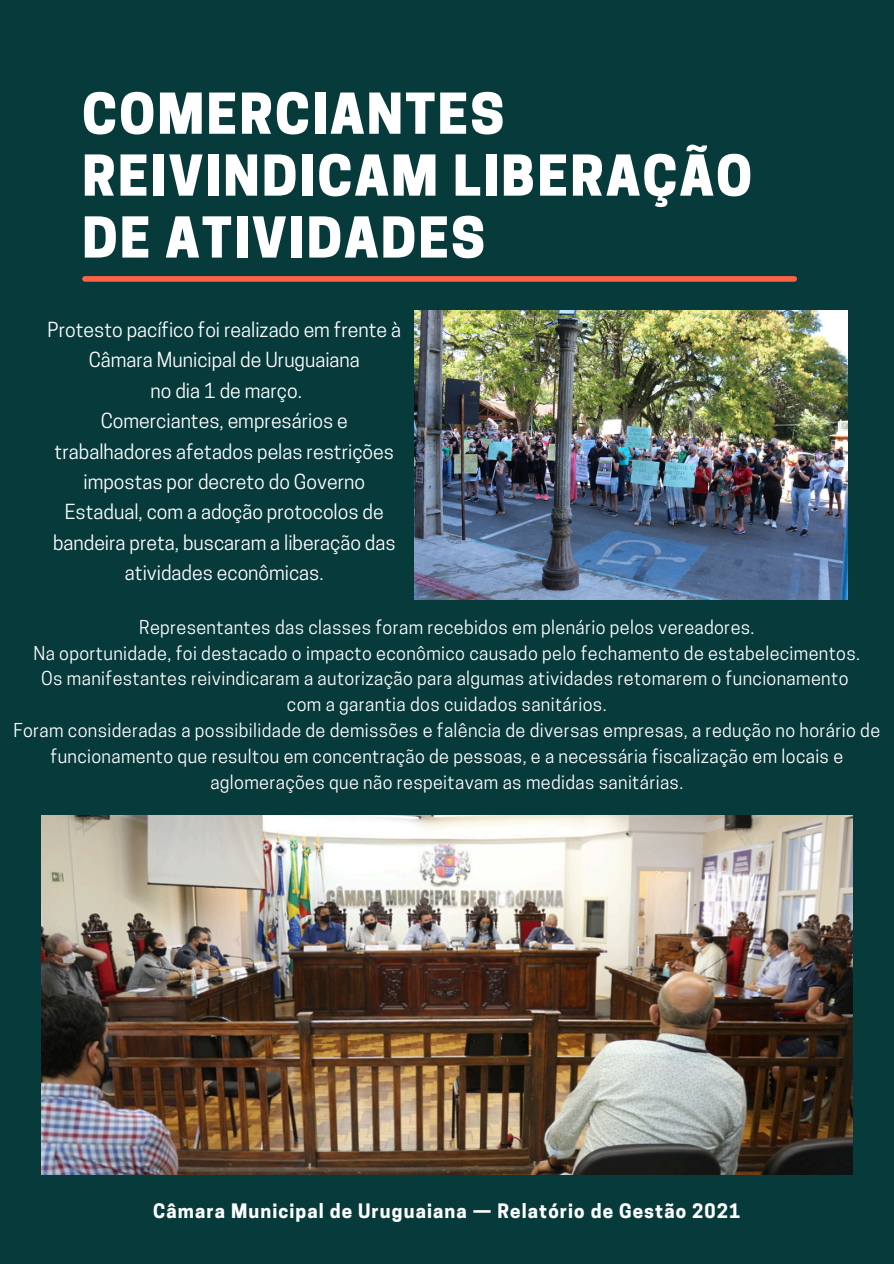
<style>
.page{position:relative;width:894px;height:1264px;background:#fff}
.page>*{position:absolute;margin:0;border:0;box-sizing:border-box;transform-origin:0 0}
.t1{font:800 52.8px/61.8px "Cooper Hewitt";letter-spacing:.04em;color:#fff}
.t2{font:19.5px/30.3px "Cooper Hewitt";color:#fff;text-align:center}
.t3{font:700 18.75px "Cooper Hewitt";letter-spacing:.06em;color:#fff}
.t4{font:18px/25.8px "Cooper Hewitt";letter-spacing:.02em;color:#fff;text-align:center}
</style>
<div class="page">
<div style="left:0;top:0;width:893px;height:1263px;background:#073a3b"></div>
<div style="left:85px;top:276px;width:709px;height:6px;background:#ff6145"></div>
<img style="left:414px;top:310px;width:433px;height:289px">
<img style="left:41px;top:815px;width:810px;height:359px">
<h1 class="t1" style="left:82px;top:90px;width:671px">COMERCIANTES<br>REIVINDICAM LIBERAÇÃO<br>DE ATIVIDADES</h1>
<p class="t2" style="left:48px;top:317px;width:355px">Protesto pacífico foi realizado em frente à<br>Câmara Municipal de Uruguaiana</p>
<p class="t2" style="left:150px;top:378px;width:153px">no dia 1 de março.</p>
<p class="t2" style="left:53px;top:408px;width:344px">Comerciantes, empresários e trabalhadores afetados pelas restrições impostas por decreto do Governo Estadual, com a adoção protocolos de bandeira preta, buscaram a liberação das atividades econômicas.</p>
<p class="t4" style="left:139px;top:616px;width:616px">Representantes das classes foram recebidos em plenário pelos vereadores.</p>
<p class="t4" style="left:33px;top:642px;width:827px">Na oportunidade, foi destacado o impacto econômico causado pelo fechamento de estabelecimentos.</p>
<p class="t4" style="left:41px;top:668px;width:808px">Os manifestantes reivindicaram a autorização para algumas atividades retomarem o funcionamento</p>
<p class="t4" style="left:287px;top:694px;width:321px">com a garantia dos cuidados sanitários.</p>
<p class="t4" style="left:13px;top:719px;width:868px">Foram consideradas a possibilidade de demissões e falência de diversas empresas, a redução no horário de funcionamento que resultou em concentração de pessoas, e a necessária fiscalização em locais e aglomerações que não respeitavam as medidas sanitárias.</p>
<p class="t3" style="left:153px;top:1203px;width:588px">Câmara Municipal de Uruguaiana — Relatório de Gestão 2021</p>
</div>
